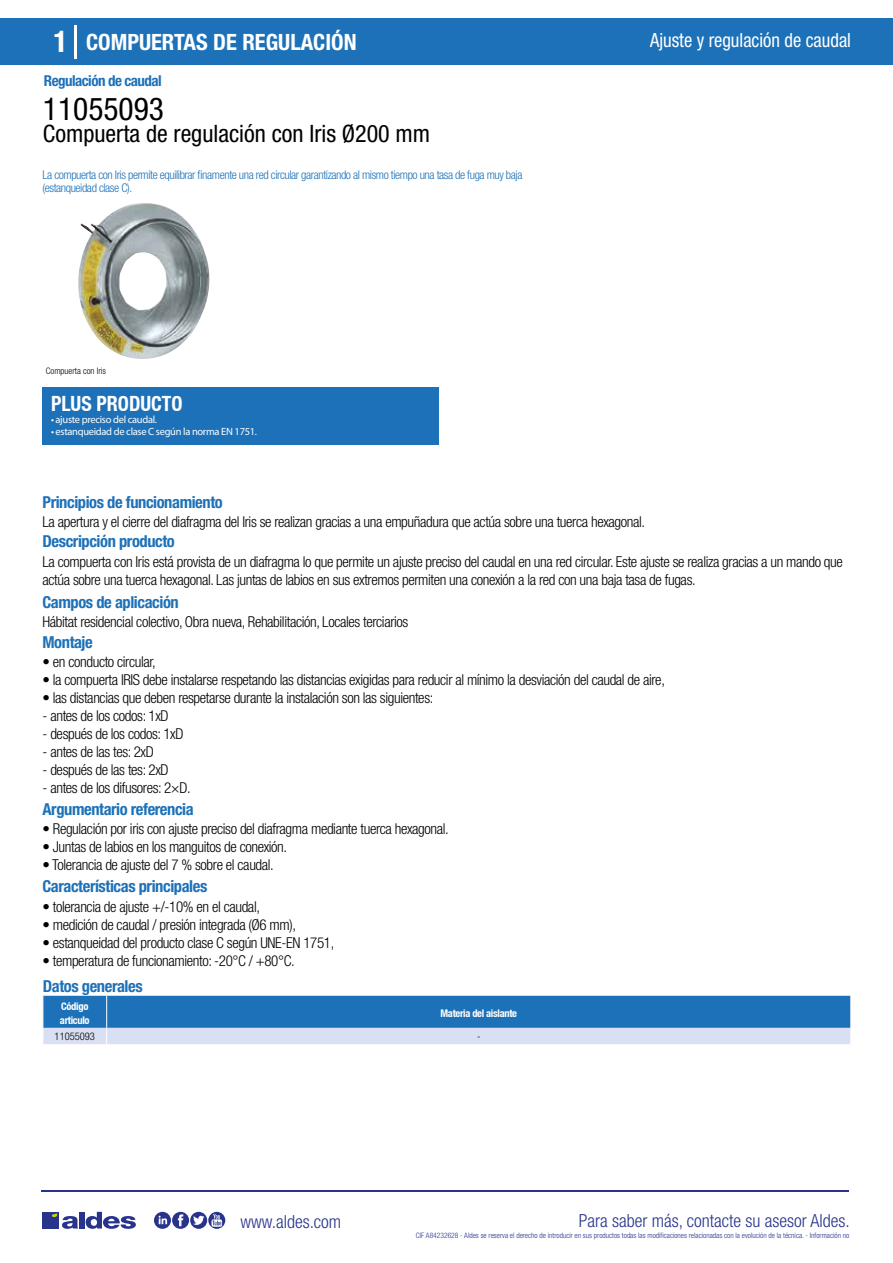
<style>
.page{position:relative;width:893px;height:1263px;background:#fff}
.page>*{position:absolute;margin:0;border:0;box-sizing:border-box;transform-origin:0 0}
.t1{font:condensed 31.5px "Helvetica Neue LT Std";color:#000}
.t2{font:condensed 24px "Helvetica Neue LT Std";color:#000}
.t3{font:700 condensed 22.5px "Helvetica Neue LT Std";color:#fff}
.t4{font:700 condensed 21px "Helvetica Neue";color:#fff;scale:.95 1}
.t5{font:condensed 19.5px "Helvetica Neue LT Std";color:#fff;scale:.95 1}
.t6{font:300 condensed 18px "Helvetica Neue";color:#28348b}
.t7{font:700 condensed 16.5px "Helvetica Neue LT Std";letter-spacing:-.025em;color:#1d71b8}
.t8{font:300 condensed 15px/18px "Helvetica Neue LT Std";letter-spacing:-.025em;color:#000}
.t9{font:700 condensed 15px "Helvetica Neue LT Std";letter-spacing:-.035em;color:#1d71b8}
.t10{font:300 condensed 12px/13.5px "Helvetica Neue LT Std";letter-spacing:-.035em;color:#1d71b8}
.t11{font:10.5px "Myriad Pro";letter-spacing:-.03em;color:#fff}
.t12{font:700 condensed 10.5px/13.5px "Helvetica Neue";letter-spacing:-.03em;color:#fff}
.t13{font:300 condensed 10.5px "Helvetica Neue";color:#000}
.t14{font:300 condensed 9px "Helvetica Neue";color:#000}
.t15{font:300 condensed 7.5px "Helvetica Neue";color:#28348b}
.s1{font-size:30px}
</style>
<div class="page">
<div style="left:0;top:18px;width:893px;height:46px;background:#1d71b8"></div>
<div style="left:43px;top:387px;width:396px;height:57px;background:#1d71b8"></div>
<hr style="left:74px;top:25px;width:2px;height:33px;background:#fff">
<svg style="left:78px;top:203px;width:132px;height:156px"></svg>
<svg style="left:43px;top:996px;width:808px;height:48px;background:#5d96cc"></svg>
<hr style="left:41px;top:1190px;width:808px;height:1px;background:#28348b">
<svg style="left:154px;top:1212px;width:71px;height:17px"></svg>
<div style="left:42px;top:1212px;width:17px;height:16px;background:#28348b"></div>
<div style="left:79px;top:1212px;width:5px;height:16px;background:#28348b"></div>
<svg style="left:86px;top:1212px;width:50px;height:17px"></svg>
<svg style="left:52px;top:1213px;width:26px;height:16px"></svg>
<h3 class="t3" style="left:54px;top:28px;width:305px"><span class="s1">1</span> COMPUERTAS DE REGULACIÓN</h3>
<h3 class="t5" style="left:650px;top:29px;width:213px">Ajuste y regulación de caudal</h3>
<p class="t9" style="left:44px;top:71px;width:119px">Regulación de caudal</p>
<h1 class="t1" style="left:43px;top:91px;width:122px">11055093</h1>
<h2 class="t2" style="left:43px;top:120px;width:389px">Compuerta de regulación con Iris Ø200 mm</h2>
<p class="t10" style="left:43px;top:167px;width:481px">La compuerta con Iris permite equilibrar finamente una red circular garantizando al mismo tiempo una tasa de fuga muy baja (estanqueidad clase C).</p>
<p class="t14" style="left:46px;top:365px;width:62px">Compuerta con Iris</p>
<h3 class="t4" style="left:51px;top:391px;width:140px">PLUS PRODUCTO</h3>
<p class="t11" style="left:51px;top:413px;width:107px">• ajuste preciso del caudal.</p>
<p class="t11" style="left:51px;top:425px;width:208px">• estanqueidad de clase C según la norma EN 1751.</p>
<p class="t7" style="left:43px;top:492px;width:182px">Principios de funcionamiento</p>
<p class="t7" style="left:43px;top:531px;width:134px">Descripción producto</p>
<p class="t8" style="left:43px;top:513px;width:604px">La apertura y el cierre del diafragma del Iris se realizan gracias a una empuñadura que actúa sobre una tuerca hexagonal.</p>
<p class="t8" style="left:43px;top:552px;width:802px">La compuerta con Iris está provista de un diafragma lo que permite un ajuste preciso del caudal en una red circular. Este ajuste se realiza gracias a un mando que actúa sobre una tuerca hexagonal. Las juntas de labios en sus extremos permiten una conexión a la red con una baja tasa de fugas.</p>
<p class="t8" style="left:43px;top:613px;width:367px">Hábitat residencial colectivo, Obra nueva, Rehabilitación, Locales terciarios</p>
<p class="t8" style="left:43px;top:652px;width:115px">• en conducto circular,</p>
<p class="t8" style="left:43px;top:670px;width:624px">• la compuerta IRIS debe instalarse respetando las distancias exigidas para reducir al mínimo la desviación del caudal de aire,</p>
<p class="t8" style="left:43px;top:688px;width:392px">• las distancias que deben respetarse durante la instalación son las siguientes:</p>
<p class="t8" style="left:43px;top:706px;width:128px">- antes de los codos: 1xD</p>
<p class="t8" style="left:43px;top:724px;width:142px">- después de los codos: 1xD</p>
<p class="t8" style="left:43px;top:742px;width:113px">- antes de las tes: 2xD</p>
<p class="t8" style="left:43px;top:760px;width:128px">- después de las tes: 2xD</p>
<p class="t8" style="left:43px;top:778px;width:150px">- antes de los difusores: 2×D.</p>
<p class="t7" style="left:43px;top:592px;width:138px">Campos de aplicación</p>
<p class="t7" style="left:43px;top:632px;width:52px">Montaje</p>
<p class="t7" style="left:43px;top:799px;width:153px">Argumentario referencia</p>
<p class="t8" style="left:43px;top:819px;width:408px">• Regulación por iris con ajuste preciso del diafragma mediante tuerca hexagonal.</p>
<p class="t8" style="left:43px;top:837px;width:246px">• Juntas de labios en los manguitos de conexión.</p>
<p class="t8" style="left:43px;top:855px;width:233px">• Tolerancia de ajuste del 7 % sobre el caudal.</p>
<p class="t7" style="left:43px;top:877px;width:166px">Características principales</p>
<p class="t8" style="left:43px;top:897px;width:219px">• tolerancia de ajuste +/-10% en el caudal,</p>
<p class="t8" style="left:43px;top:915px;width:255px">• medición de caudal / presión integrada (Ø6 mm),</p>
<p class="t8" style="left:43px;top:933px;width:293px">• estanqueidad del producto clase C según UNE-EN 1751,</p>
<p class="t8" style="left:43px;top:951px;width:254px">• temperatura de funcionamiento: -20°C / +80°C.</p>
<p class="t7" style="left:43px;top:976px;width:101px">Datos generales</p>
<p class="t12" style="left:60px;top:999px;width:31px">Código articulo</p>
<p class="t12" style="left:440px;top:1006px;width:78px">Materia del aislante</p>
<p class="t13" style="left:55px;top:1030px;width:42px">11055093</p>
<p class="t13" style="left:477px;top:1030px;width:5px">-</p>
<p class="t6" style="left:240px;top:1211px;width:102px">www.aldes.com</p>
<p class="t6" style="left:579px;top:1211px;width:272px">Para saber más, contacte su asesor Aldes.</p>
<p class="t15" style="left:416px;top:1230px;width:435px">CIF A84232628 - Aldes se reserva el derecho de introducir en sus productos todas las modificaciones relacionadas con la evolución de la técnica. - Información no</p>
</div>
